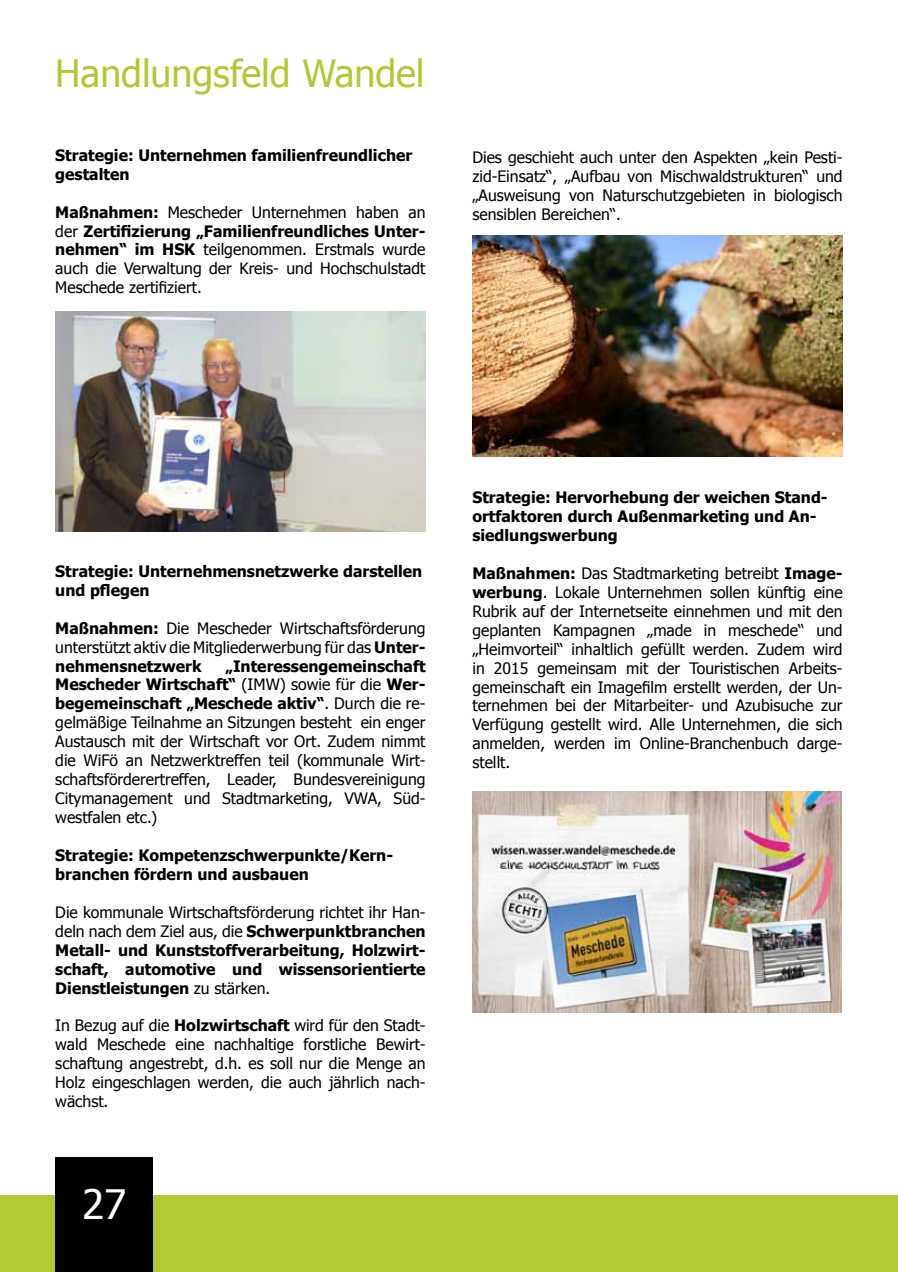
<style>
.page{position:relative;width:898px;height:1272px;background:#fff}
.page>*{position:absolute;margin:0;border:0;box-sizing:border-box;transform-origin:0 0}
.t1{font:40.5px "Tahoma";color:#fff}
.t2{font:37.5px "Tahoma";color:#b0ca33}
.t3{font:15.75px/18.9px "Tahoma";color:#000;text-align:justify}
.t4{font:700 15.75px/18.9px "Tahoma";color:#000}
.s1{font-weight:700}
.s2{font-weight:400}
</style>
<div class="page">
<div style="left:1px;top:1195px;width:896px;height:76px;background:#b0ca33"></div>
<div style="left:55px;top:1157px;width:98px;height:114px;background:#000"></div>
<img style="left:472px;top:235px;width:370px;height:221px">
<img style="left:472px;top:791px;width:369px;height:221px">
<img style="left:55px;top:312px;width:370px;height:219px">
<h2 class="t2" style="left:55px;top:48px;width:370px">Handlungsfeld Wandel</h2>
<p class="t4" style="left:55px;top:145px;width:358px">Strategie: Unternehmen familienfreundlicher gestalten</p>
<p class="t3" style="left:55px;top:202px;width:371px"><span class="s1">Maßnahmen:</span> Mescheder Unternehmen haben an der <span class="s1">Zertifizierung „Familienfreundliches Unter&shy;nehmen“ im HSK</span> teilgenommen. Erstmals wurde auch die Verwaltung der Kreis- und Hochschulstadt Meschede zertifiziert.</p>
<p class="t3" style="left:472px;top:147px;width:371px">Dies geschieht auch unter den Aspekten „kein Pesti&shy;zid-Einsatz“, „Aufbau von Mischwaldstrukturen“ und „Ausweisung von Naturschutzgebieten in biologisch sensiblen Bereichen“.</p>
<p class="t4" style="left:55px;top:561px;width:368px">Strategie: Unternehmensnetzwerke darstellen und pflegen</p>
<p class="t3" style="left:55px;top:617px;width:371px"><span class="s1">Maßnahmen:</span> Die Mescheder Wirtschaftsförderung unterstützt aktiv die Mitgliederwerbung für das <span class="s1">Unter&shy;nehmensnetzwerk</span></p>
<p class="t3" style="left:55px;top:655px;width:371px;text-indent:170px"><span class="s1">„Interessengemeinschaft Mescheder Wirtschaft“</span> (IMW) sowie für die <span class="s1">Wer&shy;begemeinschaft „Meschede aktiv“</span>. Durch die re&shy;gelmäßige Teilnahme an Sitzungen besteht ein enger Austausch mit der Wirtschaft vor Ort. Zudem nimmt die WiFö an Netzwerktreffen teil (kommunale Wirt&shy;schaftsförderertreffen, Leader, Bundesvereinigung Citymanagement und Stadtmarketing, VWA, Süd&shy;westfalen etc.)</p>
<p class="t4" style="left:55px;top:845px;width:339px">Strategie: Kompetenzschwerpunkte/Kern&shy;branchen fördern und ausbauen</p>
<p class="t4" style="left:55px;top:901px;width:371px;text-align:justify"><span class="s2">Die kommunale Wirtschaftsförderung richtet ihr Han&shy;deln nach dem Ziel aus, die</span> Schwerpunktbranchen Metall- und Kunststoffverarbeitung, Holzwirt&shy;schaft, automotive und wissensorientierte Dienstleistungen <span class="s2">zu stärken.</span></p>
<p class="t3" style="left:55px;top:1015px;width:371px">In Bezug auf die <span class="s1">Holzwirtschaft</span> wird für den Stadt&shy;wald Meschede eine nachhaltige forstliche Bewirt&shy;schaftung angestrebt, d.h. es soll nur die Menge an Holz eingeschlagen werden, die auch jährlich nach&shy;wächst.</p>
<h1 class="t1" style="left:82px;top:1176px;width:46px">27</h1>
<p class="t4" style="left:472px;top:487px;width:356px">Strategie: Hervorhebung der weichen Stand&shy;ortfaktoren durch Außenmarketing und An&shy;siedlungswerbung</p>
<p class="t3" style="left:472px;top:563px;width:371px"><span class="s1">Maßnahmen:</span> Das Stadtmarketing betreibt <span class="s1">Image&shy;werbung</span>. Lokale Unternehmen sollen künftig eine Rubrik auf der Internetseite einnehmen und mit den geplanten Kampagnen „made in meschede“ und „Heimvorteil“ inhaltlich gefüllt werden. Zudem wird in 2015 gemeinsam mit der Touristischen Arbeits&shy;gemeinschaft ein Imagefilm erstellt werden, der Un&shy;ternehmen bei der Mitarbeiter- und Azubisuche zur Verfügung gestellt wird. Alle Unternehmen, die sich anmelden, werden im Online-Branchenbuch darge&shy;stellt.</p>
</div>
